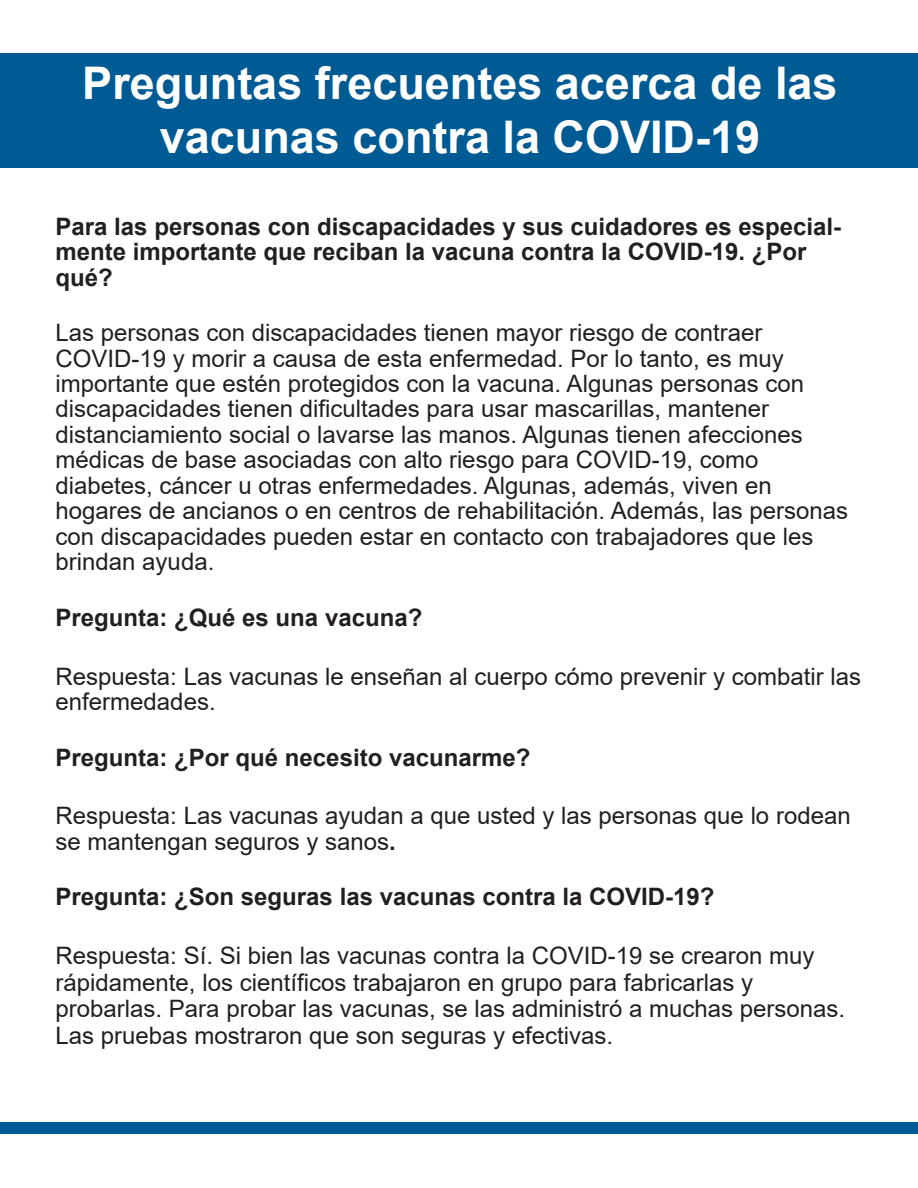
<style>
.page{position:relative;width:918px;height:1188px;background:#fff}
.page>*{position:absolute;margin:0;border:0;box-sizing:border-box;transform-origin:0 0}
.t1{font:700 45px/54px "Arial";color:#fff;text-align:center}
.t2{font:24px/25.5px "Arial";color:#231f20}
.t3{font:700 24px/25.5px "Arial";color:#231f20}
.s1{font-weight:700}
</style>
<div class="page">
<div style="left:0;top:53px;width:918px;height:115px;background:#005b94"></div>
<div style="left:0;top:1122px;width:918px;height:12px;background:#005b94"></div>
<h1 class="t1" style="left:82px;top:57px;width:757px">Preguntas frecuentes acerca de las vacunas contra la COVID-19</h1>
<h2 class="t3" style="left:56px;top:214px;width:787px">Para las personas con discapacidades y sus cuidadores es especial&shy;mente importante que reciban la vacuna contra la COVID-19. ¿Por qué?</h2>
<p class="t2" style="left:56px;top:320px;width:794px">Las personas con discapacidades tienen mayor riesgo de contraer COVID-19 y morir a causa de esta enfermedad. Por lo tanto, es muy importante que estén protegidos con la vacuna. Algunas personas con discapacidades tienen dificultades para usar mascarillas, mantener distanciamiento social o lavarse las manos. Algunas tienen afecciones médicas de base asociadas con alto riesgo para COVID-19, como diabetes, cáncer u otras enfermedades. Algunas, además, viven en hogares de ancianos o en centros de rehabilitación. Además, las personas con discapacidades pueden estar en contacto con trabajadores que les brindan ayuda.</p>
<h2 class="t3" style="left:56px;top:605px;width:368px">Pregunta: ¿Qué es una vacuna?</h2>
<p class="t2" style="left:56px;top:663px;width:807px">Respuesta: Las vacunas le enseñan al cuerpo cómo prevenir y combatir las enfermedades.</p>
<h2 class="t3" style="left:56px;top:745px;width:476px">Pregunta: ¿Por qué necesito vacunarme?</h2>
<p class="t2" style="left:56px;top:803px;width:797px">Respuesta: Las vacunas ayudan a que usted y las personas que lo rodean se mantengan seguros y sanos<span class="s1">.</span></p>
<h2 class="t3" style="left:56px;top:885px;width:660px">Pregunta: ¿Son seguras las vacunas contra la COVID-19?</h2>
<p class="t2" style="left:56px;top:942px;width:791px;line-height:26.5px">Respuesta: Sí. Si bien las vacunas contra la COVID-19 se crearon muy rápidamente, los científicos trabajaron en grupo para fabricarlas y probarlas. Para probar las vacunas, se las administró a muchas personas.<br>Las pruebas mostraron que son seguras y efectivas.</p>
</div>
